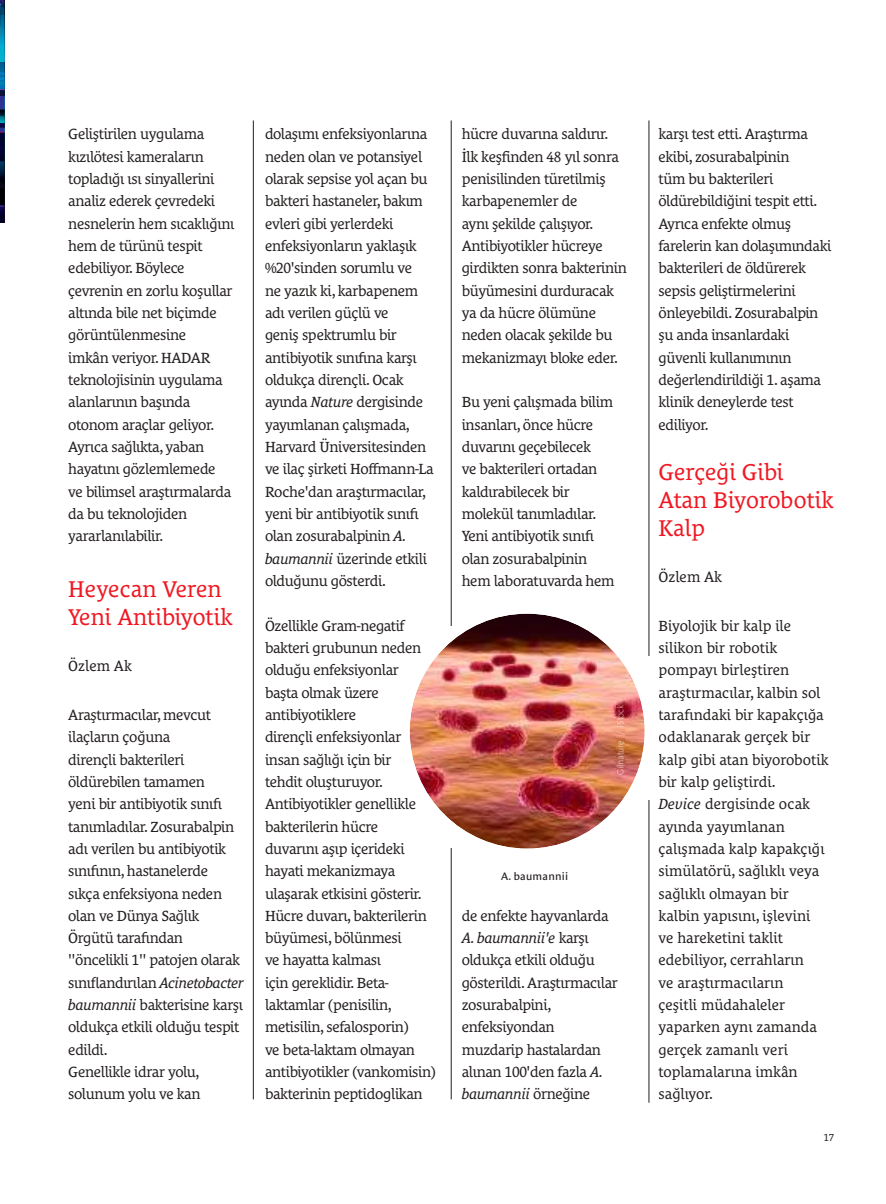
<style>
.page{position:relative;width:886px;height:1204px;background:#fff}
.page>*{position:absolute;margin:0;border:0;box-sizing:border-box;transform-origin:0 0}
.t1{font:23.25px/27.9px "Le Monde Courrier Pro";color:#ef1923}
.t2{font:15px/22.4px "Le Monde Courrier Pro";letter-spacing:-.025em;color:#241f1f}
.t3{font:15px/22.4px "Le Monde Courrier Pro";color:#241f1f}
.t4{font:10.8px "Le Monde Sans Pro";letter-spacing:.02em;color:#241f1f}
.t5{font:10.35px "Le Monde Courrier Pro";color:#241f1f}
.t6{font:300 expanded 9px "Le Monde Sans Pro";letter-spacing:-.02em;color:#f9eae8}
.t7{font:300 expanded 9px "Le Monde Sans Pro";color:#fff2f5}
.s1{font-style:italic}
.s2{color:#f9eae5}
.s3{color:#fdf0e7}
.s4{color:#fef2ed}
.s5{color:#f3dcd6}
.s6{color:#fff0ee}
</style>
<div class="page">
<hr style="left:451px;top:120px;width:1px;height:979px;background:#241f1f">
<hr style="left:648px;top:120px;width:1px;height:982px;background:#241f1f">
<hr style="left:253px;top:120px;width:1px;height:979px;background:#241f1f">
<svg style="left:0;top:0;width:4px;height:223px"></svg>
<div style="left:637px;top:657px;width:21px;height:143px;background:#fff"></div>
<div style="left:440px;top:626px;width:22px;height:221px;background:#fff"></div>
<img style="left:409px;top:614px;width:235px;height:234px;border-radius:50%">
<img style="left:616px;top:705px;width:8px;height:70px">
<p class="t2" style="left:68px;top:124px;width:167px">Geliştirilen uygulama kızılötesi kameraların topladığı ısı sinyallerini analiz ederek çevredeki nesnelerin hem sıcaklığını hem de türünü tespit edebiliyor. Böylece çevrenin en zorlu koşullar altında bile net biçimde görüntülenmesine<br>imkân veriyor. HADAR teknolojisinin uygulama alanlarının başında otonom araçlar geliyor.<br>Ayrıca sağlıkta, yaban hayatını gözlemlemede<br>ve bilimsel araştırmalarda da bu teknolojiden yararlanılabilir.</p>
<h1 class="t1" style="left:68px;top:576px;width:166px">Heyecan Veren<br>Yeni Antibiyotik</h1>
<p class="t2" style="left:68px;top:655px;width:65px">Özlem Ak</p>
<p class="t2" style="left:68px;top:704px;width:177px">Araştırmacılar, mevcut ilaçların çoğuna<br>dirençli bakterileri öldürebilen tamamen<br>yeni bir antibiyotik sınıfı tanımladılar. Zosurabalpin adı verilen bu antibiyotik sınıfının, hastanelerde<br>sıkça enfeksiyona neden olan ve Dünya Sağlık<br>Örgütü tarafından "öncelikli 1" patojen olarak sınıflandırılan <span class="s1">Acinetobacter baumannii</span> bakterisine karşı oldukça etkili olduğu tespit edildi.<br>Genellikle idrar yolu, solunum yolu ve kan</p>
<p class="t2" style="left:265px;top:124px;width:170px">dolaşımı enfeksiyonlarına neden olan ve potansiyel olarak sepsise yol açan bu bakteri hastaneler, bakım evleri gibi yerlerdeki enfeksiyonların yaklaşık %20'sinden sorumlu ve<br>ne yazık ki, karbapenem adı verilen güçlü ve<br>geniş spektrumlu bir antibiyotik sınıfına karşı oldukça dirençli. Ocak ayında <span class="s1">Nature</span> dergisinde yayımlanan çalışmada,<br>Harvard Üniversitesinden ve ilaç şirketi Hoffmann-La<br>Roche'dan araştırmacılar, yeni bir antibiyotik sınıfı olan zosurabalpinin <span class="s1">A. baumannii</span> üzerinde etkili olduğunu gösterdi.</p>
<p class="t2" style="left:265px;top:615px;width:172px">Özellikle Gram-negatif bakteri grubunun neden olduğu enfeksiyonlar başta olmak üzere antibiyotiklere<br>dirençli enfeksiyonlar insan sağlığı için bir<br>tehdit oluşturuyor.<br>Antibiyotikler genellikle bakterilerin hücre<br>duvarını aşıp içerideki hayati mekanizmaya ulaşarak etkisini gösterir.<br>Hücre duvarı, bakterilerin büyümesi, bölünmesi<br>ve hayatta kalması<br>için gereklidir. Beta&shy;laktamlar (penisilin, metisilin, sefalosporin)<br>ve beta-laktam olmayan antibiyotikler (vankomisin) bakterinin peptidoglikan</p>
<p class="t2" style="left:462px;top:124px;width:167px">hücre duvarına saldırır.<br>İlk keşfinden 48 yıl sonra penisilinden türetilmiş karbapenemler de<br>aynı şekilde çalışıyor.<br>Antibiyotikler hücreye girdikten sonra bakterinin büyümesini durduracak ya da hücre ölümüne neden olacak şekilde bu mekanizmayı bloke eder.</p>
<p class="t2" style="left:462px;top:392px;width:154px">Bu yeni çalışmada bilim insanları, önce hücre duvarını geçebilecek<br>ve bakterileri ortadan kaldırabilecek bir molekül tanımladılar.<br>Yeni antibiyotik sınıfı olan zosurabalpinin hem laboratuvarda hem</p>
<p class="t4" style="left:501px;top:871px;width:68px">A. baumannii</p>
<p class="t6" style="left:617px;top:775px;width:72px;rotate:-90deg">Giln<span class="s2">atur</span><span class="s3">e</span> <span class="s4">/ i</span> <span class="s5">toc</span><span class="s6">k</span></p>
<p class="t7" style="left:617px;top:725px;width:6px;rotate:-90deg">S</p>
<p class="t2" style="left:462px;top:905px;width:158px">de enfekte hayvanlarda<br><span class="s1">A. baumannii'e</span> karşı oldukça etkili olduğu gösterildi. Araştırmacılar zosurabalpini, enfeksiyondan muzdarip hastalardan alınan 100'den fazla <span class="s1">A. baumannii</span> örneğine</p>
<p class="t2" style="left:658px;top:124px;width:174px">karşı test etti. Araştırma ekibi, zosurabalpinin<br>tüm bu bakterileri öldürebildiğini tespit etti.<br>Ayrıca enfekte olmuş farelerin kan dolaşımındaki bakterileri de öldürerek sepsis geliştirmelerini önleyebildi. Zosurabalpin şu anda insanlardaki güvenli kullanımının değerlendirildiği 1. aşama klinik deneylerde test ediliyor.</p>
<h1 class="t1" style="left:658px;top:459px;width:177px">Gerçeği Gibi<br>Atan Biyorobotik<br>Kalp</h1>
<p class="t2" style="left:658px;top:566px;width:65px">Özlem Ak</p>
<p class="t3" style="left:658px;top:615px;width:172px">Biyolojik bir kalp ile silikon bir robotik pompayı birleştiren araştırmacılar, kalbin sol tarafındaki bir kapakçığa odaklanarak gerçek bir kalp gibi atan biyorobotik bir kalp geliştirdi.<br><span class="s1">Device</span> dergisinde ocak ayında yayımlanan çalışmada kalp kapakçığı simülatörü, sağlıklı veya sağlıklı olmayan bir kalbin yapısını, işlevini ve hareketini taklit edebiliyor, cerrahların<br>ve araştırmacıların<br>çeşitli müdahaleler yaparken aynı zamanda gerçek zamanlı veri toplamalarına imkân sağlıyor.</p>
<p class="t5" style="left:823px;top:1132px;width:12px">17</p>
</div>
